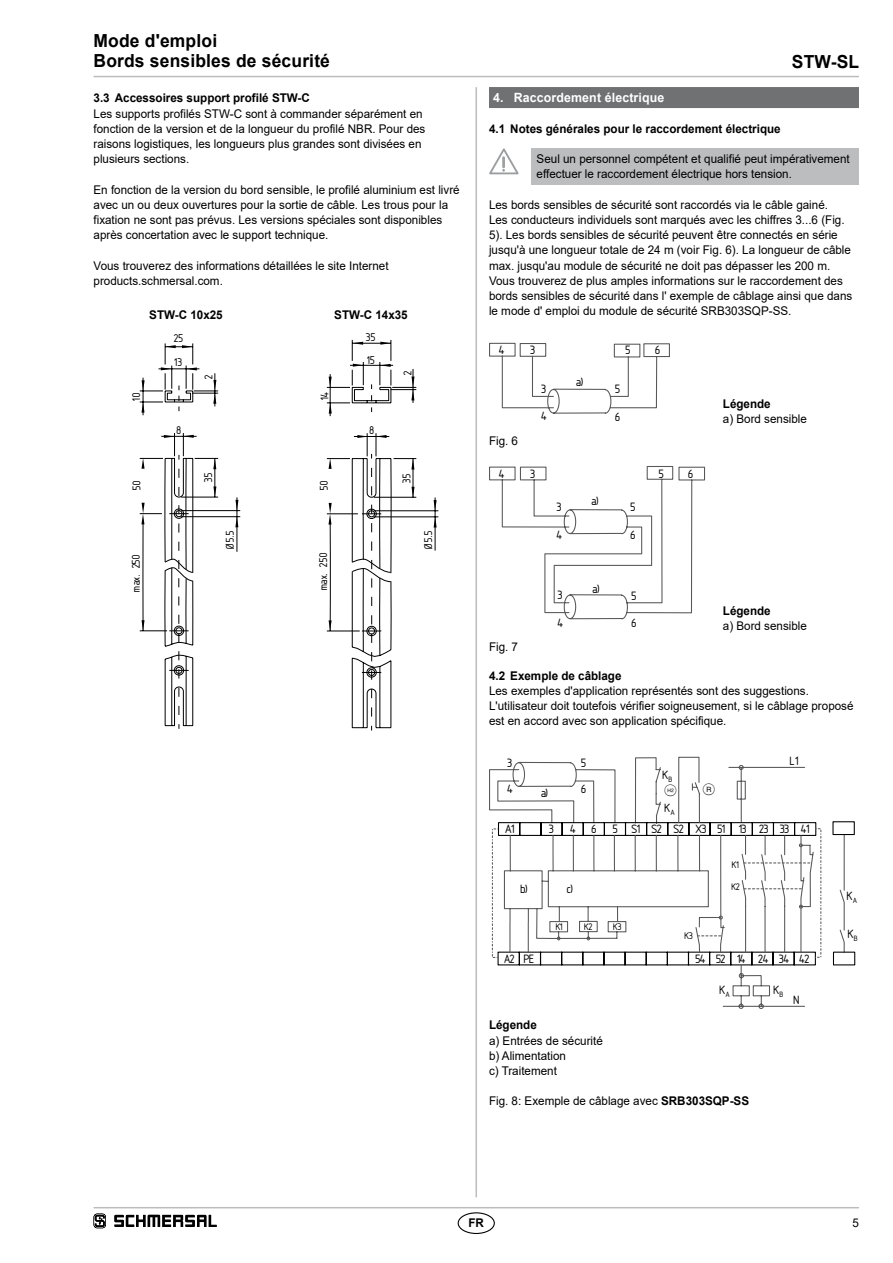
<style>
.page{position:relative;width:893px;height:1263px;background:#fff}
.page>*{position:absolute;margin:0;border:0;box-sizing:border-box;transform-origin:0 0}
.t1{font:18.9px "Isonorm 3098";letter-spacing:-.04em;color:#000}
.t2{font:18.9px "Isonorm 3098";letter-spacing:-.04em;color:#000;scale:.95 1}
.t3{font:700 18px/20.2px "Arial";letter-spacing:.01em;color:#000}
.t4{font:15px "Isonorm 3098";letter-spacing:-.04em;color:#000}
.t5{font:14.4px "Aessym";color:#000}
.t6{font:700 12.75px "Arial";letter-spacing:.01em;color:#fff}
.t7{font:12px/15.1px "Arial";color:#000}
.t8{font:700 12px "Arial";color:#000}
.t9{font:11.7px/23.9px "Isonorm 3098";color:#000}
.s1{font-weight:700}
.s2{font-size:12px}
</style>
<div class="page">
<hr style="left:94px;top:1207px;width:765px;height:1px;background:#bbbdbe">
<hr style="left:94px;top:76px;width:765px;height:1px;background:#bbbdbe">
<hr style="left:475px;top:87px;width:2px;height:1110px;background:#bbbdbe">
<div style="left:458px;top:1212px;width:37px;height:22px;border:1px solid #000;border-radius:50%"></div>
<svg style="left:139px;top:343px;width:102px;height:386px"></svg>
<svg style="left:434px;top:517px;width:3px;height:10px"></svg>
<svg style="left:434px;top:500px;width:3px;height:11px"></svg>
<svg style="left:326px;top:339px;width:91px;height:391px"></svg>
<div style="left:489px;top:87px;width:370px;height:21px;background:#707172"></div>
<div style="left:531px;top:148px;width:328px;height:36px;background:#bbbdbe"></div>
<svg style="left:489px;top:148px;width:30px;height:27px"></svg>
<svg style="left:489px;top:342px;width:181px;height:72px"></svg>
<svg style="left:489px;top:466px;width:216px;height:154px"></svg>
<svg style="left:489px;top:766px;width:316px;height:243px"></svg>
<svg style="left:497px;top:821px;width:359px;height:145px"></svg>
<svg style="left:503px;top:756px;width:300px;height:72px"></svg>
<svg style="left:491px;top:828px;width:331px;height:130px"></svg>
<svg style="left:94px;top:1213px;width:12px;height:15px"></svg>
<svg style="left:114px;top:1215px;width:103px;height:12px"></svg>
<h2 class="t3" style="left:94px;top:31px;width:238px">Mode d'emploi<br>Bords sensibles de sécurité</h2>
<p class="t8" style="left:94px;top:90px;width:218px">3.3 Accessoires support profilé STW-C</p>
<p class="t7" style="left:94px;top:106px;width:333px">Les supports profilés STW-C sont à commander séparément en fonction de la version et de la longueur du profilé NBR. Pour des raisons logistiques, les longueurs plus grandes sont divisées en plusieurs sections.</p>
<p class="t7" style="left:94px;top:182px;width:368px">En fonction de la version du bord sensible, le profilé aluminium est livré avec un ou deux ouvertures pour la sortie de câble. Les trous pour la fixation ne sont pas prévus. Les versions spéciales sont disponibles après concertation avec le support technique.</p>
<p class="t7" style="left:94px;top:258px;width:297px">Vous trouverez des informations détaillées le site Internet products.schmersal.com.</p>
<p class="t8" style="left:149px;top:306px;width:75px">STW-C 10x25</p>
<p class="t8" style="left:334px;top:306px;width:75px">STW-C 14x35</p>
<p class="t9" style="left:174px;top:327px;width:11px">25<br>13</p>
<p class="t9" style="left:366px;top:327px;width:11px;line-height:22px">35<br>15</p>
<p class="t9" style="left:197px;top:379px;width:6px;rotate:-90deg">2</p>
<p class="t9" style="left:396px;top:375px;width:6px;rotate:-90deg">2</p>
<p class="t9" style="left:125px;top:400px;width:10px;rotate:-90deg">10</p>
<p class="t9" style="left:313px;top:400px;width:10px;rotate:-90deg">14</p>
<p class="t9" style="left:177px;top:418px;width:6px">8</p>
<p class="t9" style="left:370px;top:418px;width:6px">8</p>
<p class="t9" style="left:125px;top:490px;width:11px;rotate:-90deg">50</p>
<p class="t9" style="left:196px;top:482px;width:11px;rotate:-90deg">35</p>
<p class="t9" style="left:312px;top:490px;width:11px;rotate:-90deg">50</p>
<p class="t9" style="left:395px;top:483px;width:11px;rotate:-90deg">35</p>
<p class="t9" style="left:218px;top:549px;width:20px;rotate:-90deg">Ø5.5</p>
<p class="t9" style="left:416px;top:549px;width:20px;rotate:-90deg">Ø5.5</p>
<p class="t9" style="left:124px;top:592px;width:40px;rotate:-90deg">max. 250</p>
<p class="t9" style="left:312px;top:590px;width:40px;rotate:-90deg">max. 250</p>
<h2 class="t3" style="left:792px;top:52px;width:69px">STW-SL</h2>
<p class="t6" style="left:493px;top:89px;width:173px">4. Raccordement électrique</p>
<p class="t8" style="left:489px;top:120px;width:293px">4.1 Notes générales pour le raccordement électrique</p>
<p class="t7" style="left:537px;top:151px;width:315px">Seul un personnel compétent et qualifié peut impérativement effectuer le raccordement électrique hors tension.</p>
<p class="t7" style="left:489px;top:197px;width:365px">Les bords sensibles de sécurité sont raccordés via le câble gainé.<br>Les conducteurs individuels sont marqués avec les chiffres 3...6 (Fig.<br>5). Les bords sensibles de sécurité peuvent être connectés en série jusqu'à une longueur totale de 24 m (voir Fig. 6). La longueur de câble max. jusqu'au module de sécurité ne doit pas dépasser les 200 m.<br>Vous trouverez de plus amples informations sur le raccordement des bords sensibles de sécurité dans l' exemple de câblage ainsi que dans le mode d' emploi du module de sécurité SRB303SQP-SS.</p>
<h1 class="t1" style="left:499px;top:337px;width:8px">4</h1>
<h1 class="t1" style="left:655px;top:337px;width:7px">6</h1>
<h1 class="t1" style="left:530px;top:337px;width:7px">3</h1>
<h1 class="t1" style="left:626px;top:337px;width:7px">5</h1>
<h1 class="t1" style="left:577px;top:368px;width:9px">a)</h1>
<h1 class="t1" style="left:541px;top:403px;width:8px">4</h1>
<h1 class="t1" style="left:616px;top:375px;width:7px">5</h1>
<h1 class="t1" style="left:542px;top:375px;width:7px">3</h1>
<p class="t8" style="left:723px;top:395px;width:49px">Légende</p>
<p class="t7" style="left:723px;top:411px;width:86px">a) Bord sensible</p>
<h1 class="t1" style="left:616px;top:403px;width:7px">6</h1>
<p class="t7" style="left:489px;top:433px;width:31px">Fig. 6</p>
<h1 class="t1" style="left:499px;top:460px;width:8px">4</h1>
<h1 class="t1" style="left:688px;top:460px;width:7px">6</h1>
<h1 class="t1" style="left:530px;top:460px;width:7px">3</h1>
<h1 class="t1" style="left:659px;top:460px;width:7px">5</h1>
<h1 class="t1" style="left:592px;top:487px;width:9px">a)</h1>
<h1 class="t1" style="left:557px;top:521px;width:8px">4</h1>
<h1 class="t1" style="left:631px;top:494px;width:7px">5</h1>
<h1 class="t1" style="left:557px;top:494px;width:7px">3</h1>
<h1 class="t1" style="left:631px;top:522px;width:7px">6</h1>
<h1 class="t1" style="left:558px;top:582px;width:7px">3</h1>
<h1 class="t1" style="left:558px;top:609px;width:8px">4</h1>
<h1 class="t1" style="left:593px;top:575px;width:9px">a)</h1>
<h1 class="t1" style="left:632px;top:582px;width:7px">5</h1>
<h1 class="t1" style="left:632px;top:610px;width:7px">6</h1>
<p class="t8" style="left:723px;top:602px;width:49px">Légende</p>
<p class="t7" style="left:723px;top:618px;width:86px">a) Bord sensible</p>
<p class="t7" style="left:489px;top:640px;width:31px">Fig. 7</p>
<p class="t8" style="left:489px;top:667px;width:134px">4.2 Exemple de câblage</p>
<p class="t7" style="left:489px;top:683px;width:366px">Les exemples d'application représentés sont des suggestions.<br>L'utilisateur doit toutefois vérifier soigneusement, si le câblage proposé est en accord avec son application spécifique.</p>
<h1 class="t1" style="left:507px;top:749px;width:7px">3</h1>
<h1 class="t1" style="left:581px;top:749px;width:7px">5</h1>
<h1 class="t1" style="left:790px;top:747px;width:10px">L1</h1>
<h1 class="t1" style="left:507px;top:775px;width:8px">4</h1>
<h1 class="t1" style="left:541px;top:779px;width:9px">a)</h1>
<h1 class="t1" style="left:581px;top:775px;width:7px">6</h1>
<h1 class="t1" style="left:663px;top:761px;width:11px">K<sub>B</sub></h1>
<p class="t5" style="left:663px;top:783px;width:16px">S</p>
<p class="t5" style="left:702px;top:781px;width:16px">J</p>
<h1 class="t1" style="left:665px;top:794px;width:12px">K<sub>A</sub></h1>
<h1 class="t1" style="left:505px;top:815px;width:11px">A1</h1>
<h1 class="t1" style="left:696px;top:815px;width:13px">X3</h1>
<h1 class="t1" style="left:549px;top:815px;width:7px">3</h1>
<h1 class="t1" style="left:718px;top:815px;width:10px">51</h1>
<h1 class="t1" style="left:570px;top:815px;width:115px">4 6 5 S1S2S2</h1>
<h1 class="t1" style="left:739px;top:815px;width:10px">13</h1>
<h1 class="t1" style="left:759px;top:815px;width:11px">23</h1>
<h1 class="t1" style="left:780px;top:815px;width:11px">33</h1>
<h1 class="t1" style="left:801px;top:815px;width:10px">41</h1>
<p class="t4" style="left:732px;top:854px;width:9px">K1</p>
<h1 class="t1" style="left:521px;top:875px;width:9px">b)</h1>
<h1 class="t1" style="left:567px;top:875px;width:8px">c)</h1>
<p class="t4" style="left:732px;top:876px;width:10px">K2</p>
<h1 class="t2" style="left:504px;top:945px;width:13px">A2</h1>
<p class="t4" style="left:556px;top:916px;width:9px">K1</p>
<p class="t4" style="left:585px;top:916px;width:10px">K2</p>
<p class="t4" style="left:614px;top:916px;width:10px">K3</p>
<p class="t4" style="left:685px;top:925px;width:10px">K3</p>
<h1 class="t1" style="left:524px;top:945px;width:12px">PE</h1>
<h1 class="t1" style="left:696px;top:945px;width:12px">54</h1>
<h1 class="t1" style="left:716px;top:945px;width:11px">52</h1>
<h1 class="t1" style="left:737px;top:945px;width:10px">14</h1>
<h1 class="t1" style="left:720px;top:977px;width:12px">K<sub>A</sub></h1>
<p class="t8" style="left:489px;top:1017px;width:49px">Légende</p>
<p class="t7" style="left:489px;top:1033px;width:115px">a) Entrées de sécurité b) Alimentation<br>c) Traitement</p>
<p class="t7" style="left:489px;top:1093px;width:262px">Fig. 8: Exemple de câblage avec <span class="s1">SRB303SQP-SS</span></p>
<h1 class="t1" style="left:758px;top:945px;width:12px">24</h1>
<h1 class="t1" style="left:779px;top:945px;width:12px">34</h1>
<h1 class="t1" style="left:799px;top:945px;width:12px">42</h1>
<h1 class="t1" style="left:774px;top:982px;width:28px">K<span class="s2">B</span> N</h1>
<h1 class="t1" style="left:847px;top:882px;width:12px">K<sub>A</sub></h1>
<h1 class="t1" style="left:848px;top:921px;width:11px">K<sub>B</sub></h1>
<p class="t8" style="left:468px;top:1214px;width:17px">FR</p>
<p class="t7" style="left:852px;top:1215px;width:8px">5</p>
</div>
